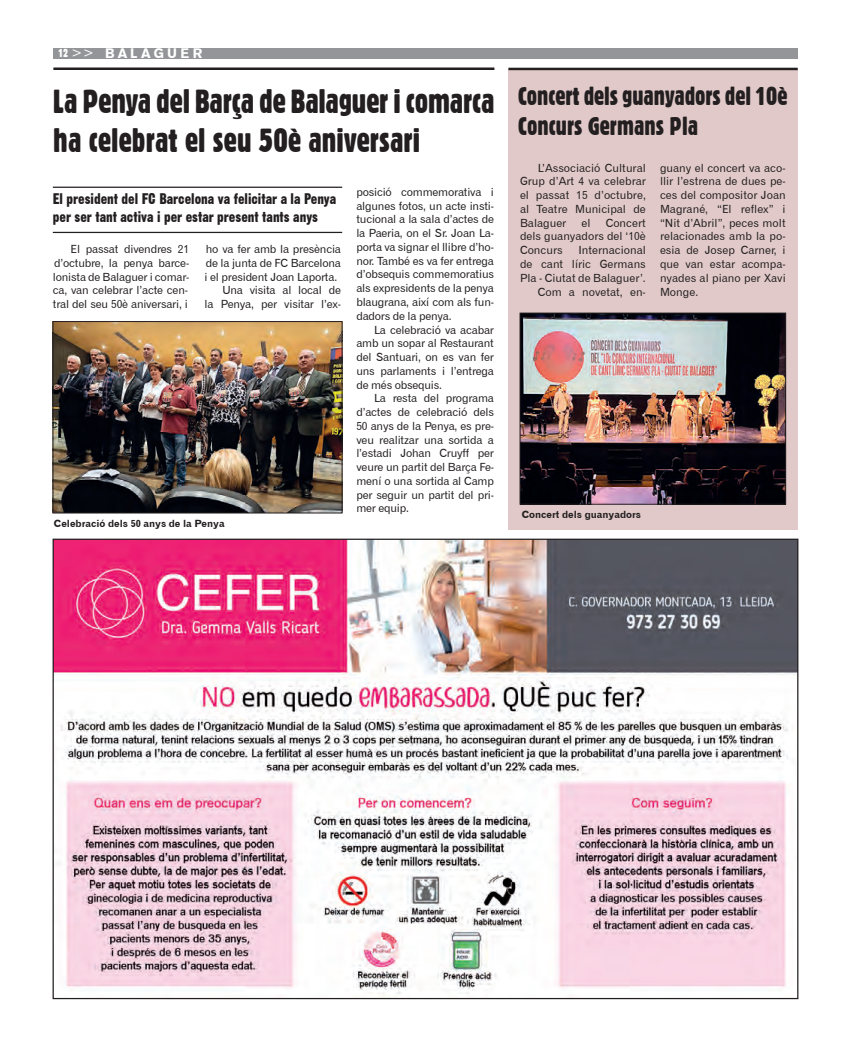
<style>
.page{position:relative;width:851px;height:1053px;background:#fff}
.page>*{position:absolute;margin:0;border:0;box-sizing:border-box;transform-origin:0 0}
.t1{font:32.5px/39px "Gothic 821 Condensed BT";letter-spacing:-.01em;color:#231f20}
.t2{font:25px/30px "Gothic 821 Condensed BT";letter-spacing:-.005em;color:#231f20}
.t3{font:15px/18px "Gothic No 13 BT";color:#231f20}
.t4{font:13.75px "Gothic 725 BT Black A";letter-spacing:.25em;color:#fff}
.t5{font:11.25px/13.8px "Gothic 720 BT Roman B";letter-spacing:-.02em;color:#231f20;text-align:justify}
.t6{font:11.25px "Gothic 720 BT Roman B";color:#231f20}
.t7{font:10px "Gothic 720 BT Bold B";color:#231f20}
.s1{font-family:"Gothic 821 Condensed BT";font-size:11.25px}
.s2{font-family:"Gothic 720 BT Roman B"}
</style>
<div class="page">
<div style="left:53px;top:48px;width:744px;height:10px;background:#939598"></div>
<img style="left:55px;top:540px;width:741px;height:457px">
<div style="left:508px;top:69px;width:289px;height:460px;background:#e0c9c8"></div>
<img style="left:522px;top:315px;width:261px;height:187px">
<div style="left:520px;top:313px;width:265px;height:191px;border:1px solid #231f20"></div>
<hr style="left:508px;top:68px;width:289px;height:2px;background:#231f20">
<hr style="left:53px;top:187px;width:289px;height:1px;background:#231f20">
<hr style="left:53px;top:232px;width:289px;height:1px;background:#231f20">
<hr style="left:53px;top:67px;width:441px;height:3px;background:#231f20">
<img style="left:55px;top:323px;width:285px;height:188px">
<div style="left:53px;top:321px;width:289px;height:192px;border:1px solid #231f20"></div>
<p class="t4" style="left:58px;top:45px;width:146px"><span class="s1">12</span><span class="s2">&gt;&gt;</span> BALAGUER</p>
<p class="t1" style="left:53px;top:82px;width:442px">La Penya del Barça de Balaguer i comarca ha celebrat el seu 50è aniversari</p>
<p class="t3" style="left:53px;top:190px;width:285px">El president del FC Barcelona va felicitar a la Penya per ser tant activa i per estar present tants anys</p>
<p class="t5" style="left:53px;top:242px;width:138px;text-indent:18px">El passat divendres 21 d’octubre, la penya barce&shy;lonista de Balaguer i comar&shy;ca, van celebrar l’acte cen&shy;tral del seu 50è aniversari, i</p>
<p class="t5" style="left:205px;top:242px;width:138px">ho va fer amb la presència de la junta de FC Barcelona i el president Joan Laporta.</p>
<p class="t5" style="left:205px;top:283px;width:138px;text-align:right">Una visita al local de<br>la Penya, per visitar l’ex-</p>
<p class="t7" style="left:54px;top:517px;width:172px">Celebració dels 50 anys de la Penya</p>
<p class="t5" style="left:356px;top:185px;width:139px">posició commemorativa i algunes fotos, un acte insti&shy;tucional a la sala d’actes de la Paeria, on el Sr. Joan La&shy;porta va signar el llibre d’ho&shy;nor. També es va fer entrega d’obsequis commemoratius als expresidents de la penya blaugrana, així com als fun&shy;dadors de la penya.</p>
<p class="t5" style="left:356px;top:322px;width:139px;text-indent:18px">La celebració va acabar amb un sopar al Restaurant del Santuari, on es van fer uns parlaments i l’entrega de més obsequis.</p>
<p class="t5" style="left:356px;top:391px;width:139px;text-indent:18px">La resta del programa d’actes de celebració dels 50 anys de la Penya, es pre&shy;veu realitzar una sortida a l’estadi Johan Cruyff per veure un partit del Barça Fe&shy;mení o una sortida al Camp per seguir un partit del pri&shy;mer equip.</p>
<p class="t2" style="left:518px;top:81px;width:271px">Concert dels guanyadors del 10è<br>Concurs Germans Pla</p>
<p class="t5" style="left:520px;top:161px;width:127px;text-indent:18px">L’Associació Cultural Grup d’Art 4 va celebrar el passat 15 d’octubre, al Teatre Municipal de Balaguer</p>
<p class="t5" style="left:660px;top:161px;width:127px">guany el concert va aco&shy;llir l’estrena de dues pe&shy;ces del compositor Joan Magrané, “El reflex” i “Nit d’Abril”, peces molt relacionades amb la po&shy;esia de Josep Carner, i que van estar acompa&shy;nyades al piano per Xavi Monge.</p>
<p class="t5" style="left:520px;top:216px;width:127px;text-indent:86px">Concert dels guanyadors del ‘10è Concurs</p>
<p class="t5" style="left:581px;top:216px;width:11px">el</p>
<p class="t5" style="left:520px;top:243px;width:127px;text-indent:58px">Internacional de cant líric Germans Pla - Ciutat de Balaguer’.</p>
<p class="t6" style="left:537px;top:285px;width:110px">Com a novetat, en-</p>
<p class="t7" style="left:521px;top:508px;width:121px">Concert dels guanyadors</p>
</div>
